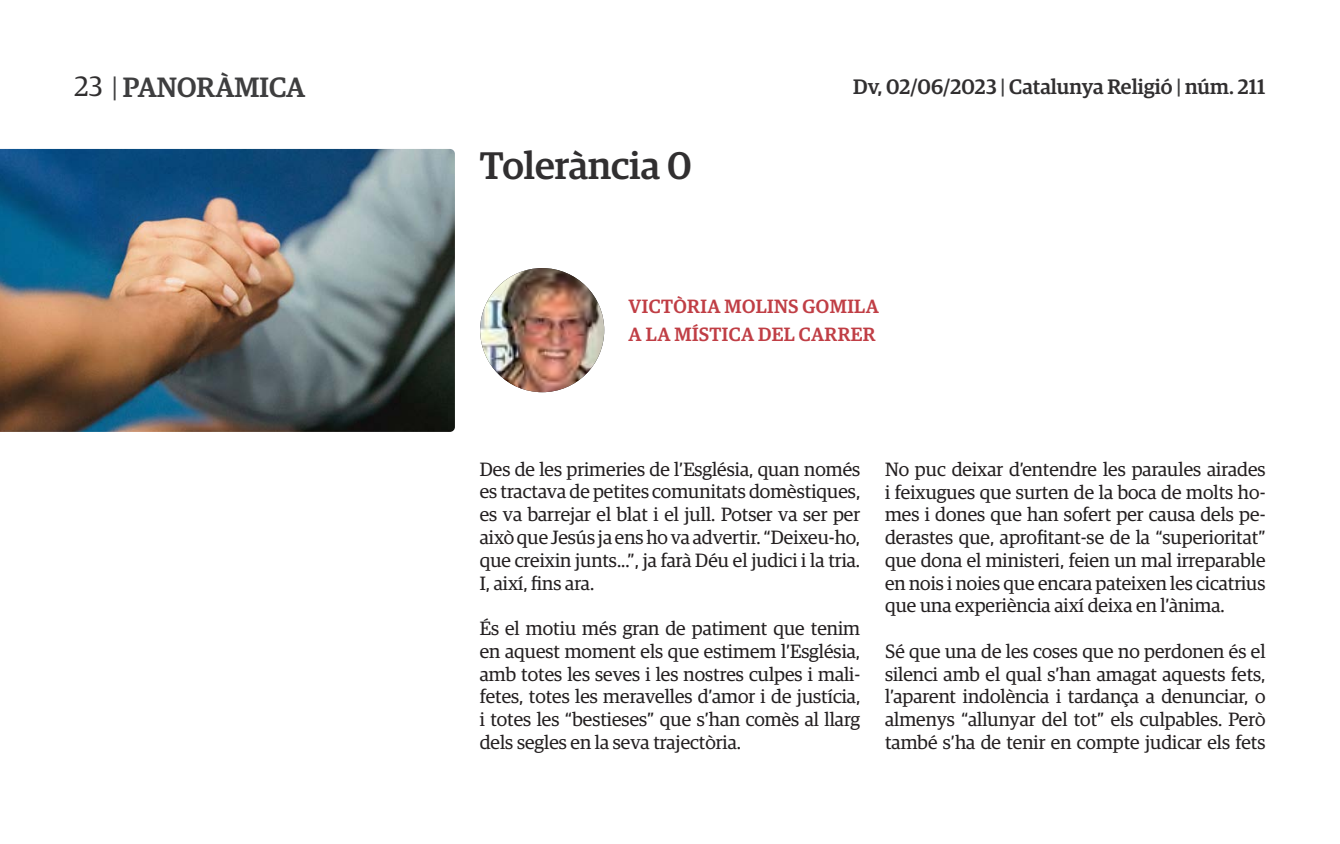
<style>
.page{position:relative;width:1340px;height:844px;background:#fff}
.page>*{position:absolute;margin:0;border:0;box-sizing:border-box;transform-origin:0 0}
.t1{font:500 38.5px "Guardian Egyp";color:#312f30}
.t2{font:500 28px "Guardian Egyp";color:#3e3e3f}
.t3{font:500 21px "Guardian Egyp";color:#312f30}
.t4{font:19.25px/22.8px "Guardian Egyp";color:#231f20;text-align:justify}
.t5{font:500 19.25px "Guardian Egyp";letter-spacing:.02em;color:#c03e45}
.s1{font-weight:400;color:#312f30}
.s2{font-weight:400}
.s3{color:#3e3e3f}
</style>
<div class="page">
<img style="left:0;top:149px;width:455px;height:283px">
<img style="left:480px;top:268px;width:124px;height:124px;border-radius:62px">
<h2 class="t2" style="left:74px;top:67px;width:232px"><span class="s1">23</span> <span class="s2">|</span> PANORÀMICA</h2>
<p class="t3" style="left:853px;top:71px;width:414px">Dv, 02/06/2023 <span class="s3">|</span> Catalunya Religió <span class="s3">|</span> núm. 211</p>
<p class="t1" style="left:480px;top:138px;width:213px">Tolerància 0</p>
<p class="t5" style="left:628px;top:292px;width:252px">VICTÒRIA MOLINS GOMILA</p>
<p class="t5" style="left:628px;top:320px;width:248px">A LA MÍSTICA DEL CARRER</p>
<p class="t4" style="left:480px;top:456px;width:382px">Des de les primeries de l’Església, quan només es tractava de petites comunitats domèstiques, es va barrejar el blat i el jull. Potser va ser per això que Jesús ja ens ho va advertir. “Deixeu-ho, que creixin junts...”, ja farà Déu el judici i la tria.<br>I, així, fins ara.</p>
<p class="t4" style="left:480px;top:615px;width:382px">És el motiu més gran de patiment que tenim en aquest moment els que estimem l’Església, amb totes les seves i les nostres culpes i mali&shy;fetes, totes les meravelles d’amor i de justícia, i totes les “bestieses” que s’han comès al llarg dels segles en la seva trajectòria.</p>
<p class="t4" style="left:885px;top:456px;width:382px">No puc deixar d’entendre les paraules airades i feixugues que surten de la boca de molts ho&shy;mes i dones que han sofert per causa dels pe&shy;derastes que, aprofitant-se de la “superioritat” que dona el ministeri, feien un mal irreparable en nois i noies que encara pateixen les cicatrius que una experiència així deixa en l’ànima.</p>
<p class="t4" style="left:885px;top:638px;width:382px">Sé que una de les coses que no perdonen és el silenci amb el qual s’han amagat aquests fets, l’aparent indolència i tardança a denunciar, o almenys “allunyar del tot” els culpables. Però també s’ha de tenir en compte judicar els fets</p>
</div>
